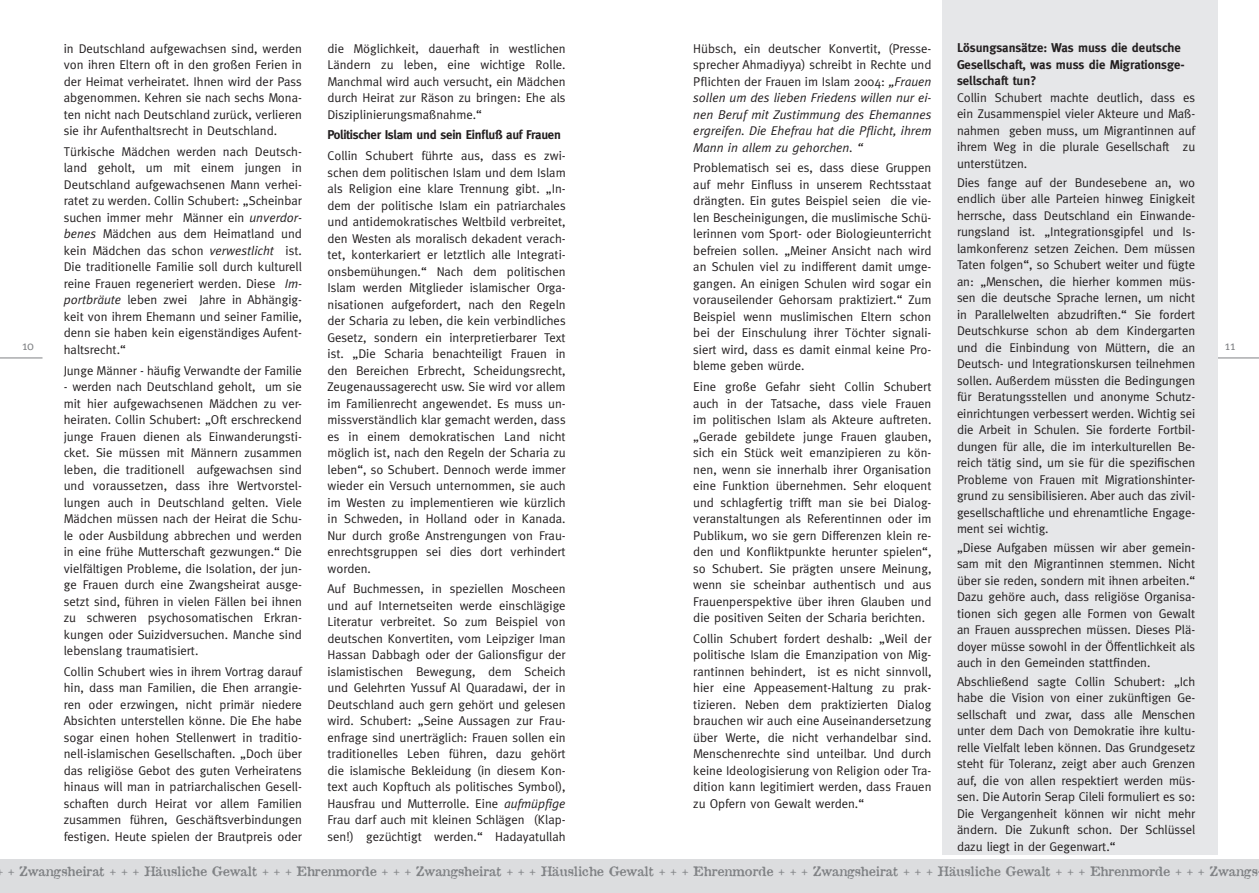
<style>
.page{position:relative;width:1259px;height:893px;background:#fff}
.page>*{position:absolute;margin:0;border:0;box-sizing:border-box;transform-origin:0 0}
.t1{font:12.75px/16.5px "Meta";color:#231f20;text-align:justify}
.t2{font:italic 12.75px/16.5px "Meta";color:#231f20;text-align:justify}
.t3{font:12.75px "Attic Antique";color:#808285}
.t4{font:700 12.75px/16.5px "Meta";color:#231f20}
.t5{font:700 12.75px "Meta";letter-spacing:-.02em;color:#231f20}
.t6{font:12.75px "Meta";color:#808285}
.s1{font-style:italic}
.s2{font-style:normal}
</style>
<div class="page">
<hr style="left:0;top:358px;width:43px;height:1px;background:#808285">
<div style="left:0;top:859px;width:629px;height:34px;background:#dcdddf"></div>
<hr style="left:1216px;top:358px;width:43px;height:1px;background:#808285">
<div style="left:629px;top:859px;width:630px;height:34px;background:#dcdddf"></div>
<div style="left:942px;top:0;width:275px;height:855px;background:#e6e7e9"></div>
<p class="t6" style="left:22px;top:338px;width:13px">10</p>
<p class="t1" style="left:64px;top:40px;width:240px">in Deutschland aufgewachsen sind, werden von ihren Eltern oft in den großen Ferien in der Heimat verheiratet. Ihnen wird der Pass abgenommen. Kehren sie nach sechs Mona&shy;ten nicht nach Deutschland zurück, verlieren sie ihr Aufenthaltsrecht in Deutschland.</p>
<p class="t1" style="left:64px;top:143px;width:240px">Türkische Mädchen werden nach Deutsch&shy;land geholt, um mit einem jungen in Deutschland aufgewachsenen Mann verhei&shy;ratet zu werden. Collin Schubert: „Scheinbar suchen immer mehr Männer ein <span class="s1">unverdor&shy;benes</span> Mädchen aus dem Heimatland und kein Mädchen das schon <span class="s1">verwestlicht</span> ist.<br>Die traditionelle Familie soll durch kulturell reine Frauen regeneriert werden. Diese <span class="s1">Im&shy;portbräute</span> leben zwei Jahre in Abhängig&shy;keit von ihrem Ehemann und seiner Familie, denn sie haben kein eigenständiges Aufent&shy;haltsrecht.“</p>
<p class="t1" style="left:64px;top:362px;width:240px">Junge Männer - häufig Verwandte der Familie</p>
<p class="t1" style="left:64px;top:378px;width:240px">- werden nach Deutschland geholt, um sie mit hier aufgewachsenen Mädchen zu ver&shy;heiraten. Collin Schubert: „Oft erschreckend junge Frauen dienen als Einwanderungsti&shy;cket. Sie müssen mit Männern zusammen leben, die traditionell aufgewachsen sind und voraussetzen, dass ihre Wertvorstel&shy;lungen auch in Deutschland gelten. Viele Mädchen müssen nach der Heirat die Schu&shy;le oder Ausbildung abbrechen und werden in eine frühe Mutterschaft gezwungen.“ Die vielfältigen Probleme, die Isolation, der jun&shy;ge Frauen durch eine Zwangsheirat ausge&shy;setzt sind, führen in vielen Fällen bei ihnen zu schweren psychosomatischen Erkran&shy;kungen oder Suizidversuchen. Manche sind lebenslang traumatisiert.</p>
<p class="t1" style="left:64px;top:663px;width:240px">Collin Schubert wies in ihrem Vortrag darauf hin, dass man Familien, die Ehen arrangie&shy;ren oder erzwingen, nicht primär niedere Absichten unterstellen könne. Die Ehe habe sogar einen hohen Stellenwert in traditio&shy;nell-islamischen Gesellschaften. „Doch über das religiöse Gebot des guten Verheiratens hinaus will man in patriarchalischen Gesell&shy;schaften durch Heirat vor allem Familien zusammen führen, Geschäftsverbindungen festigen. Heute spielen der Brautpreis oder</p>
<p class="t1" style="left:327px;top:40px;width:240px">die Möglichkeit, dauerhaft in westlichen Ländern zu leben, eine wichtige Rolle.<br>Manchmal wird auch versucht, ein Mädchen durch Heirat zur Räson zu bringen: Ehe als Disziplinierungsmaßnahme.“</p>
<p class="t5" style="left:327px;top:128px;width:235px">Politischer Islam und sein Einfluß auf Frauen</p>
<p class="t1" style="left:327px;top:147px;width:240px">Collin Schubert führte aus, dass es zwi&shy;schen dem politischen Islam und dem Islam als Religion eine klare Trennung gibt. „In&shy;dem der politische Islam ein patriarchales und antidemokratisches Weltbild verbreitet, den Westen als moralisch dekadent verach&shy;tet, konterkariert er letztlich alle Integrati&shy;onsbemühungen.“ Nach dem politischen Islam werden Mitglieder islamischer Orga&shy;nisationen aufgefordert, nach den Regeln der Scharia zu leben, die kein verbindliches Gesetz, sondern ein interpretierbarer Text ist. „Die Scharia benachteiligt Frauen in den Bereichen Erbrecht, Scheidungsrecht, Zeugenaussagerecht usw. Sie wird vor allem im Familienrecht angewendet. Es muss un&shy;missverständlich klar gemacht werden, dass es in einem demokratischen Land nicht möglich ist, nach den Regeln der Scharia zu leben“, so Schubert. Dennoch werde immer wieder ein Versuch unternommen, sie auch im Westen zu implementieren wie kürzlich in Schweden, in Holland oder in Kanada.<br>Nur durch große Anstrengungen von Frau&shy;enrechtsgruppen sei dies dort verhindert worden.</p>
<p class="t1" style="left:327px;top:581px;width:240px">Auf Buchmessen, in speziellen Moscheen und auf Internetseiten werde einschlägige Literatur verbreitet. So zum Beispiel von deutschen Konvertiten, vom Leipziger Iman Hassan Dabbagh oder der Galionsfigur der islamistischen Bewegung, dem Scheich und Gelehrten Yussuf Al Quaradawi, der in Deutschland auch gern gehört und gelesen wird. Schubert: „Seine Aussagen zur Frau&shy;enfrage sind unerträglich: Frauen sollen ein traditionelles Leben führen, dazu gehört die islamische Bekleidung (in diesem Kon&shy;text auch Kopftuch als politisches Symbol), Hausfrau und Mutterrolle. Eine <span class="s1">aufmüpfige </span>Frau darf auch mit kleinen Schlägen (Klap&shy;sen!) gezüchtigt werden.“ Hadayatullah</p>
<p class="t2" style="left:693px;top:40px;width:240px"><span class="s2">Hübsch, ein deutscher Konvertit, (Presse&shy;sprecher Ahmadiyya) schreibt in Rechte und Pflichten der Frauen im Islam 2004:</span> „Frauen sollen um des lieben Friedens willen nur ei&shy;nen Beruf mit Zustimmung des Ehemannes ergreifen. Die Ehefrau hat die Pflicht, ihrem Mann in allem zu gehorchen. “</p>
<p class="t1" style="left:693px;top:160px;width:240px">Problematisch sei es, dass diese Gruppen auf mehr Einfluss in unserem Rechtsstaat drängten. Ein gutes Beispiel seien die vie&shy;len Bescheinigungen, die muslimische Schü&shy;lerinnen vom Sport- oder Biologieunterricht befreien sollen. „Meiner Ansicht nach wird an Schulen viel zu indifferent damit umge&shy;gangen. An einigen Schulen wird sogar ein vorauseilender Gehorsam praktiziert.“ Zum Beispiel wenn muslimischen Eltern schon bei der Einschulung ihrer Töchter signali&shy;siert wird, dass es damit einmal keine Pro&shy;bleme geben würde.</p>
<p class="t1" style="left:693px;top:378px;width:240px">Eine große Gefahr sieht Collin Schubert auch in der Tatsache, dass viele Frauen im politischen Islam als Akteure auftreten. „Gerade gebildete junge Frauen glauben, sich ein Stück weit emanzipieren zu kön&shy;nen, wenn sie innerhalb ihrer Organisation eine Funktion übernehmen. Sehr eloquent und schlagfertig trifft man sie bei Dialog&shy;veranstaltungen als Referentinnen oder im Publikum, wo sie gern Differenzen klein re&shy;den und Konfliktpunkte herunter spielen“, so Schubert. Sie prägten unsere Meinung, wenn sie scheinbar authentisch und aus Frauenperspektive über ihren Glauben und die positiven Seiten der Scharia berichten.</p>
<p class="t1" style="left:693px;top:630px;width:240px">Collin Schubert fordert deshalb: „Weil der politische Islam die Emanzipation von Mig&shy;rantinnen behindert, ist es nicht sinnvoll, hier eine Appeasement-Haltung zu prak&shy;tizieren. Neben dem praktizierten Dialog brauchen wir auch eine Auseinandersetzung über Werte, die nicht verhandelbar sind.<br>Menschenrechte sind unteilbar. Und durch keine Ideologisierung von Religion oder Tra&shy;dition kann legitimiert werden, dass Frauen zu Opfern von Gewalt werden.“</p>
<p class="t4" style="left:957px;top:40px;width:229px">Lösungsansätze: Was muss die deutsche<br>Gesellschaft, was muss die Migrationsge&shy;sellschaft tun?</p>
<p class="t1" style="left:957px;top:89px;width:240px">Collin Schubert machte deutlich, dass es ein Zusammenspiel vieler Akteure und Maß&shy;nahmen geben muss, um Migrantinnen auf ihrem Weg in die plurale Gesellschaft zu unterstützen.</p>
<p class="t1" style="left:957px;top:174px;width:240px">Dies fange auf der Bundesebene an, wo endlich über alle Parteien hinweg Einigkeit herrsche, dass Deutschland ein Einwande&shy;rungsland ist. „Integrationsgipfel und Is&shy;lamkonferenz setzen Zeichen. Dem müssen Taten folgen“, so Schubert weiter und fügte an: „Menschen, die hierher kommen müs&shy;sen die deutsche Sprache lernen, um nicht in Parallelwelten abzudriften.“ Sie fordert Deutschkurse schon ab dem Kindergarten und die Einbindung von Müttern, die an Deutsch- und Integrationskursen teilnehmen sollen. Außerdem müssten die Bedingungen für Beratungsstellen und anonyme Schutz&shy;einrichtungen verbessert werden. Wichtig sei die Arbeit in Schulen. Sie forderte Fortbil&shy;dungen für alle, die im interkulturellen Be&shy;reich tätig sind, um sie für die spezifischen Probleme von Frauen mit Migrationshinter&shy;grund zu sensibilisieren. Aber auch das zivil&shy;gesellschaftliche und ehrenamtliche Engage&shy;ment sei wichtig.</p>
<p class="t1" style="left:957px;top:539px;width:240px">„Diese Aufgaben müssen wir aber gemein&shy;sam mit den Migrantinnen stemmen. Nicht über sie reden, sondern mit ihnen arbeiten.“ Dazu gehöre auch, dass religiöse Organisa&shy;tionen sich gegen alle Formen von Gewalt an Frauen aussprechen müssen. Dieses Plä&shy;doyer müsse sowohl in der Öffentlichkeit als auch in den Gemeinden stattfinden.</p>
<p class="t1" style="left:957px;top:673px;width:240px">Abschließend sagte Collin Schubert: „Ich habe die Vision von einer zukünftigen Ge&shy;sellschaft und zwar, dass alle Menschen unter dem Dach von Demokratie ihre kultu&shy;relle Vielfalt leben können. Das Grundgesetz steht für Toleranz, zeigt aber auch Grenzen auf, die von allen respektiert werden müs&shy;sen. Die Autorin Serap Cileli formuliert es so:<br>Die Vergangenheit können wir nicht mehr ändern. Die Zukunft schon. Der Schlüssel dazu liegt in der Gegenwart.“</p>
<p class="t6" style="left:1225px;top:338px;width:12px">11</p>
<p class="t3" style="left:8px;top:863px;width:1251px">+ Zwangsheirat + + + Häusliche Gewalt + + + Ehrenmorde + + + Zwangsheirat + + + Häusliche Gewalt + + + Ehrenmorde + + + Zwangsheirat + + + Häusliche Gewalt + + + Ehrenmorde + + + Zwangs</p>
</div>
